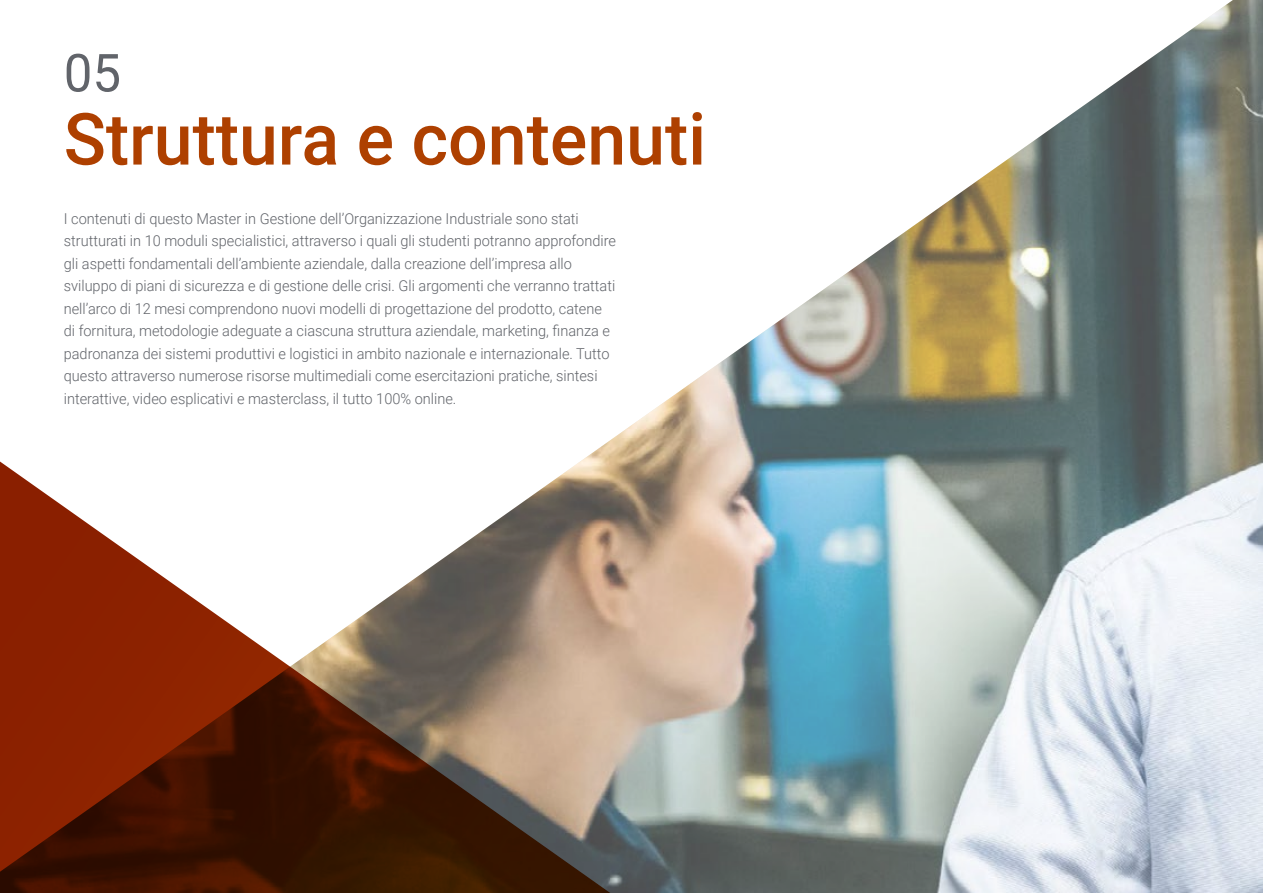
<style>
.page{position:relative;width:1263px;height:893px;background:#fff}
.page>*{position:absolute;margin:0;border:0;box-sizing:border-box;transform-origin:0 0}
.t1{font:500 72px "Roboto";color:#ae4000}
.t2{font:52.5px "Roboto";color:#61646a}
.t3{font:300 15px/22.5px "Roboto";color:#61646a}
</style>
<div class="page">
<img style="left:602px;top:0;width:661px;height:893px">
<svg style="left:0;top:446px;width:640px;height:447px"></svg>
<h2 class="t2" style="left:64px;top:36px;width:59px">05</h2>
<h1 class="t1" style="left:64px;top:89px;width:644px">Struttura e contenuti</h1>
<p class="t3" style="left:64px;top:207px;width:554px">I contenuti di questo Master in Gestione dell’Organizzazione Industriale sono stati strutturati in 10 moduli specialistici, attraverso i quali gli studenti potranno approfondire gli aspetti fondamentali dell’ambiente aziendale, dalla creazione dell’impresa allo sviluppo di piani di sicurezza e di gestione delle crisi. Gli argomenti che verranno trattati nell’arco di 12 mesi comprendono nuovi modelli di progettazione del prodotto, catene di fornitura, metodologie adeguate a ciascuna struttura aziendale, marketing, finanza e padronanza dei sistemi produttivi e logistici in ambito nazionale e internazionale. Tutto questo attraverso numerose risorse multimediali come esercitazioni pratiche, sintesi interattive, video esplicativi e masterclass, il tutto 100% online.</p>
</div>
